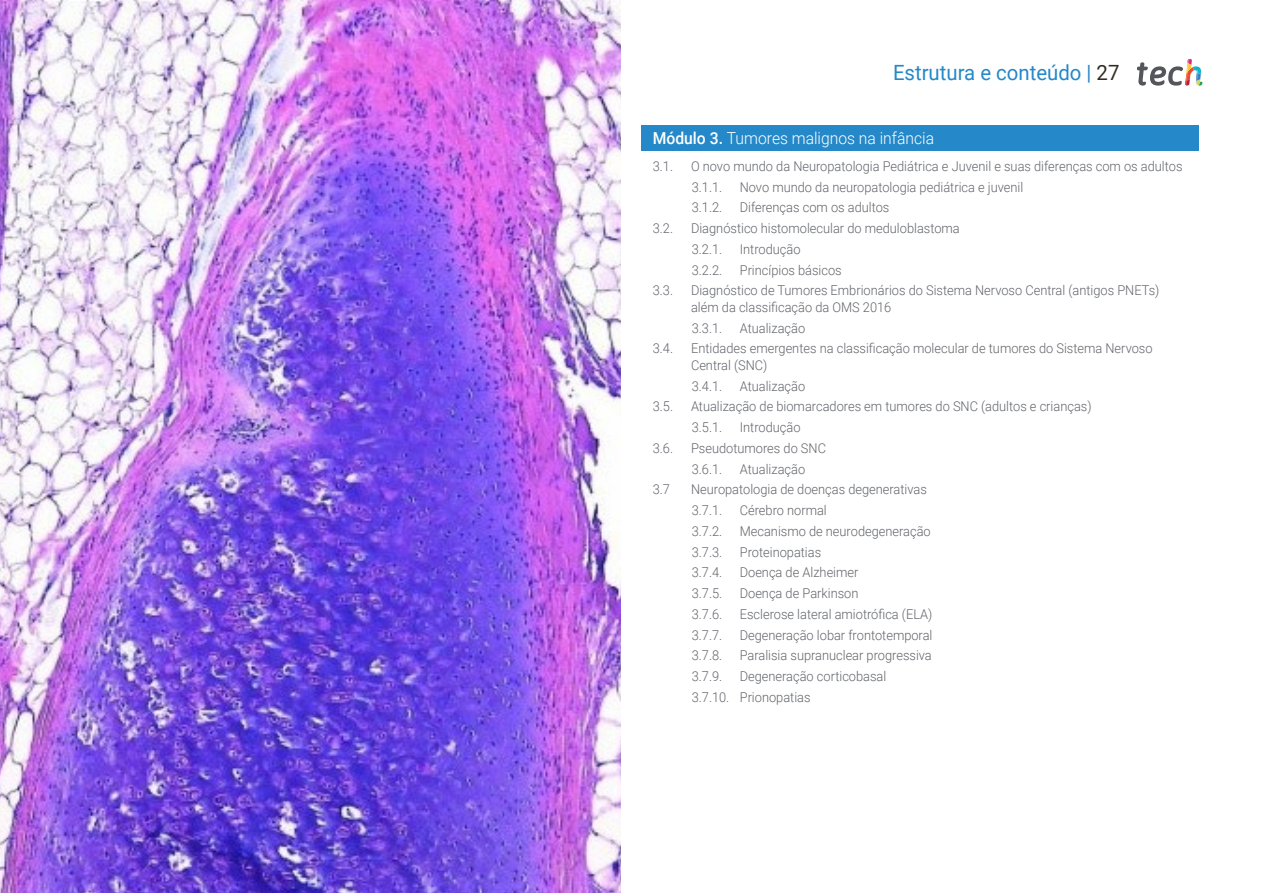
<style>
.page{position:relative;width:1263px;height:893px;background:#fff}
.page>*{position:absolute;margin:0;border:0;box-sizing:border-box;transform-origin:0 0}
.t1{font:21px "Roboto";color:#2488c9}
.t2{font:300 16.5px "Roboto";color:#fff;scale:.95 1}
.t3{font:300 13.5px/20.7px "Roboto";color:#61646a;scale:.95 1}
.s1{color:#312e20}
.s2{font-weight:500}
</style>
<div class="page">
<svg style="left:1137px;top:59px;width:65px;height:27px"></svg>
<div style="left:642px;top:125px;width:557px;height:25px;background:#2488c9"></div>
<img style="left:0;top:0;width:621px;height:893px">
<h1 class="t1" style="left:893px;top:57px;width:228px">Estrutura e conteúdo | <span class="s1">27</span></h1>
<p class="t2" style="left:653px;top:126px;width:298px"><span class="s2">Módulo 3.</span> Tumores malignos na infância</p>
<p class="t3" style="left:653px;top:155px;width:23px">3.1.</p>
<p class="t3" style="left:691px;top:155px;width:519px">O novo mundo da Neuropatologia Pediátrica e Juvenil e suas diferenças com os adultos<br>3.1.1.</p>
<p class="t3" style="left:740px;top:176px;width:300px">Novo mundo da neuropatologia pediátrica e juvenil</p>
<p class="t3" style="left:692px;top:197px;width:34px">3.1.2.</p>
<p class="t3" style="left:740px;top:197px;width:159px">Diferenças com os adultos</p>
<p class="t3" style="left:653px;top:217px;width:23px">3.2.</p>
<p class="t3" style="left:691px;top:217px;width:284px">Diagnóstico histomolecular do meduloblastoma<br>3.2.1.</p>
<p class="t3" style="left:740px;top:238px;width:65px">Introdução</p>
<p class="t3" style="left:692px;top:259px;width:34px">3.2.2.</p>
<p class="t3" style="left:740px;top:259px;width:109px">Princípios básicos</p>
<p class="t3" style="left:653px;top:280px;width:23px">3.3.</p>
<p class="t3" style="left:691px;top:282px;width:494px;line-height:16.5px">Diagnóstico de Tumores Embrionários do Sistema Nervoso Central (antigos PNETs) além da classificação da OMS 2016</p>
<p class="t3" style="left:692px;top:317px;width:34px">3.3.1.</p>
<p class="t3" style="left:740px;top:317px;width:70px">Atualização</p>
<p class="t3" style="left:653px;top:338px;width:23px">3.4.</p>
<p class="t3" style="left:691px;top:340px;width:487px;line-height:16.5px">Entidades emergentes na classificação molecular de tumores do Sistema Nervoso<br>Central (SNC)</p>
<p class="t3" style="left:692px;top:375px;width:34px">3.4.1.</p>
<p class="t3" style="left:740px;top:375px;width:70px">Atualização</p>
<p class="t3" style="left:653px;top:396px;width:23px">3.5.</p>
<p class="t3" style="left:691px;top:396px;width:423px">Atualização de biomarcadores em tumores do SNC (adultos e crianças)<br>3.5.1.</p>
<p class="t3" style="left:740px;top:416px;width:65px">Introdução</p>
<p class="t3" style="left:653px;top:437px;width:23px">3.6.</p>
<p class="t3" style="left:691px;top:437px;width:144px">Pseudotumores do SNC<br>3.6.1.</p>
<p class="t3" style="left:740px;top:458px;width:70px">Atualização</p>
<p class="t3" style="left:653px;top:479px;width:20px">3.7</p>
<p class="t3" style="left:691px;top:479px;width:250px">Neuropatologia de doenças degenerativas<br>3.7.1.</p>
<p class="t3" style="left:740px;top:499px;width:93px">Cérebro normal</p>
<p class="t3" style="left:692px;top:520px;width:34px">3.7.2.</p>
<p class="t3" style="left:740px;top:520px;width:203px">Mecanismo de neurodegeneração</p>
<p class="t3" style="left:692px;top:541px;width:34px">3.7.3.</p>
<p class="t3" style="left:740px;top:541px;width:87px">Proteinopatias</p>
<p class="t3" style="left:692px;top:562px;width:34px">3.7.4.</p>
<p class="t3" style="left:740px;top:562px;width:126px">Doença de Alzheimer</p>
<p class="t3" style="left:692px;top:582px;width:34px">3.7.5.</p>
<p class="t3" style="left:740px;top:582px;width:126px">Doença de Parkinson</p>
<p class="t3" style="left:692px;top:603px;width:34px">3.7.6.</p>
<p class="t3" style="left:740px;top:603px;width:204px">Esclerose lateral amiotrófica (ELA)</p>
<p class="t3" style="left:692px;top:624px;width:34px">3.7.7.</p>
<p class="t3" style="left:740px;top:624px;width:204px">Degeneração lobar frontotemporal</p>
<p class="t3" style="left:692px;top:645px;width:34px">3.7.8.</p>
<p class="t3" style="left:740px;top:645px;width:204px">Paralisia supranuclear progressiva</p>
<p class="t3" style="left:692px;top:665px;width:34px">3.7.9.</p>
<p class="t3" style="left:692px;top:665px;width:206px;text-indent:48px">Degeneração corticobasal<br>3.7.10. Prionopatias</p>
</div>
